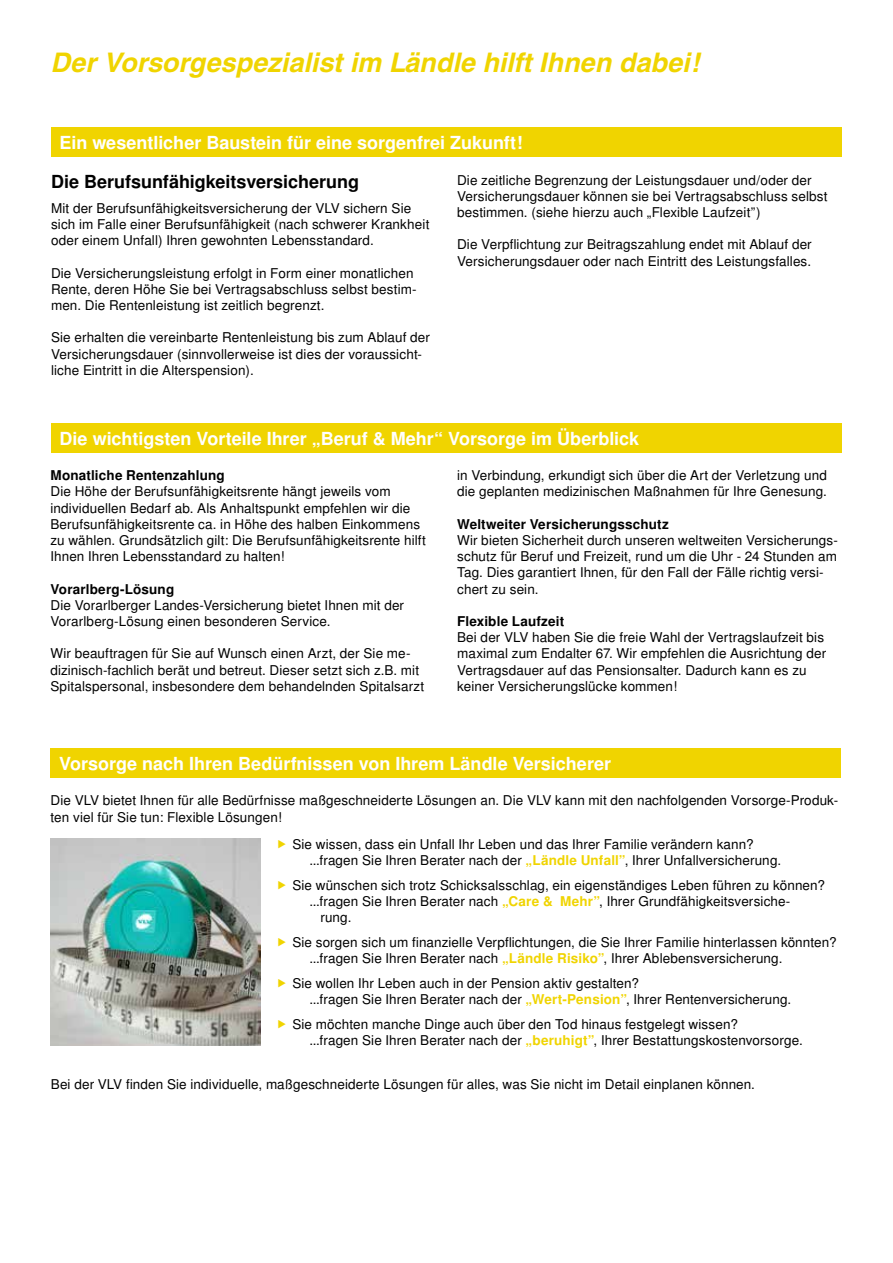
<style>
.page{position:relative;width:893px;height:1263px;background:#fff}
.page>*{position:absolute;margin:0;border:0;box-sizing:border-box;transform-origin:0 0}
.t1{font:italic 700 27px "Helvetica";color:#f0d400}
.t2{font:700 18px "Helvetica";color:#fff}
.t3{font:700 18px "Helvetica";color:#000}
.t4{font:13.5px/16.2px "Helvetica";letter-spacing:.01em;color:#000}
.t5{font:700 13.5px "Helvetica";letter-spacing:.01em;color:#000}
.s1{font-weight:700;color:#f0d400}
</style>
<div class="page">
<div style="left:51px;top:423px;width:791px;height:30px;background:#f0d400"></div>
<div style="left:51px;top:128px;width:791px;height:29px;background:#f0d400"></div>
<div style="left:50px;top:748px;width:791px;height:30px;background:#f0d400"></div>
<img style="left:50px;top:839px;width:211px;height:206px">
<h1 class="t1" style="left:50px;top:46px;width:651px">Der Vorsorgespezialist im Ländle hilft Ihnen dabei!</h1>
<h2 class="t2" style="left:60px;top:132px;width:465px">Ein wesentlicher Baustein für eine sorgenfrei Zukunft!</h2>
<h2 class="t3" style="left:51px;top:171px;width:310px">Die Berufsunfähigkeitsversicherung</h2>
<p class="t4" style="left:51px;top:200px;width:380px">Mit der Berufsunfähigkeitsversicherung der VLV sichern Sie sich im Falle einer Berufsunfähigkeit (nach schwerer Krankheit oder einem Unfall) Ihren gewohnten Lebensstandard.</p>
<p class="t4" style="left:51px;top:265px;width:367px">Die Versicherungsleistung erfolgt in Form einer monatlichen<br>Rente, deren Höhe Sie bei Vertragsabschluss selbst bestim&shy;men. Die Rentenleistung ist zeitlich begrenzt.</p>
<p class="t4" style="left:51px;top:330px;width:380px">Sie erhalten die vereinbarte Rentenleistung bis zum Ablauf der<br>Versicherungsdauer (sinnvollerweise ist dies der voraussicht&shy;liche Eintritt in die Alterspension).</p>
<p class="t4" style="left:457px;top:172px;width:372px">Die zeitliche Begrenzung der Leistungsdauer und/oder der<br>Versicherungsdauer können sie bei Vertragsabschluss selbst bestimmen. (siehe hierzu auch „Flexible Laufzeit”)</p>
<p class="t4" style="left:457px;top:237px;width:356px">Die Verpflichtung zur Beitragszahlung endet mit Ablauf der<br>Versicherungsdauer oder nach Eintritt des Leistungsfalles.</p>
<h2 class="t2" style="left:60px;top:428px;width:581px">Die wichtigsten Vorteile Ihrer „Beruf &amp; Mehr“ Vorsorge im Überblick</h2>
<p class="t4" style="left:457px;top:468px;width:371px">in Verbindung, erkundigt sich über die Art der Verletzung und die geplanten medizinischen Maßnahmen für Ihre Genesung.</p>
<p class="t5" style="left:457px;top:516px;width:213px">Weltweiter Versicherungsschutz</p>
<p class="t4" style="left:457px;top:532px;width:382px">Wir bieten Sicherheit durch unseren weltweiten Versicherungs&shy;schutz für Beruf und Freizeit, rund um die Uhr - 24 Stunden am Tag. Dies garantiert Ihnen, für den Fall der Fälle richtig versi&shy;chert zu sein.</p>
<p class="t5" style="left:457px;top:613px;width:109px">Flexible Laufzeit</p>
<p class="t4" style="left:457px;top:630px;width:371px">Bei der VLV haben Sie die freie Wahl der Vertragslaufzeit bis maximal zum Endalter 67. Wir empfehlen die Ausrichtung der Vertragsdauer auf das Pensionsalter. Dadurch kann es zu keiner Versicherungslücke kommen!</p>
<p class="t5" style="left:50px;top:467px;width:176px">Monatliche Rentenzahlung</p>
<p class="t4" style="left:50px;top:484px;width:377px">Die Höhe der Berufsunfähigkeitsrente hängt jeweils vom individuellen Bedarf ab. Als Anhaltspunkt empfehlen wir die Berufsunfähigkeitsrente ca. in Höhe des halben Einkommens zu wählen. Grundsätzlich gilt: Die Berufsunfähigkeitsrente hilft Ihnen Ihren Lebensstandard zu halten!</p>
<p class="t5" style="left:50px;top:581px;width:125px">Vorarlberg-Lösung</p>
<p class="t4" style="left:50px;top:597px;width:355px">Die Vorarlberger Landes-Versicherung bietet Ihnen mit der<br>Vorarlberg-Lösung einen besonderen Service.</p>
<p class="t4" style="left:50px;top:646px;width:375px">Wir beauftragen für Sie auf Wunsch einen Arzt, der Sie me&shy;dizinisch-fachlich berät und betreut. Dieser setzt sich z.B. mit<br>Spitalspersonal, insbesondere dem behandelnden Spitalsarzt</p>
<h2 class="t2" style="left:59px;top:753px;width:554px">Vorsorge nach Ihren Bedürfnissen von Ihrem Ländle Versicherer</h2>
<p class="t4" style="left:50px;top:793px;width:789px">Die VLV bietet Ihnen für alle Bedürfnisse maßgeschneiderte Lösungen an. Die VLV kann mit den nachfolgenden Vorsorge-Produk&shy;ten viel für Sie tun: Flexible Lösungen!</p>
<p class="t4" style="left:309px;top:837px;width:473px;text-indent:-17px">Sie wissen, dass ein Unfall Ihr Leben und das Ihrer Familie verändern kann? ...fragen Sie Ihren Berater nach der <span class="s1">„Ländle Unfall”</span>, Ihrer Unfallversicherung.</p>
<p class="t4" style="left:292px;top:877px;width:534px">Sie wünschen sich trotz Schicksalsschlag, ein eigenständiges Leben führen zu können?</p>
<p class="t4" style="left:309px;top:894px;width:483px">...fragen Sie Ihren Berater nach <span class="s1">„Care &amp; Mehr”</span>, Ihrer Grundfähigkeitsversiche-</p>
<p class="t4" style="left:320px;top:910px;width:33px">rung.</p>
<p class="t4" style="left:309px;top:935px;width:529px;text-indent:-17px">Sie sorgen sich um finanzielle Verpflichtungen, die Sie Ihrer Familie hinterlassen könnten? ...fragen Sie Ihren Berater nach <span class="s1">„Ländle Risiko”</span>, Ihrer Ablebensversicherung.</p>
<p class="t4" style="left:309px;top:975px;width:483px;text-indent:-17px">Sie wollen Ihr Leben auch in der Pension aktiv gestalten?<br>...fragen Sie Ihren Berater nach der <span class="s1">„Wert-Pension”</span>, Ihrer Rentenversicherung.</p>
<p class="t4" style="left:309px;top:1016px;width:495px;text-indent:-17px">Sie möchten manche Dinge auch über den Tod hinaus festgelegt wissen?<br>...fragen Sie Ihren Berater nach der <span class="s1">„beruhigt”</span>, Ihrer Bestattungskostenvorsorge.</p>
<p class="t4" style="left:51px;top:1076px;width:706px">Bei der VLV finden Sie individuelle, maßgeschneiderte Lösungen für alles, was Sie nicht im Detail einplanen können.</p>
</div>
